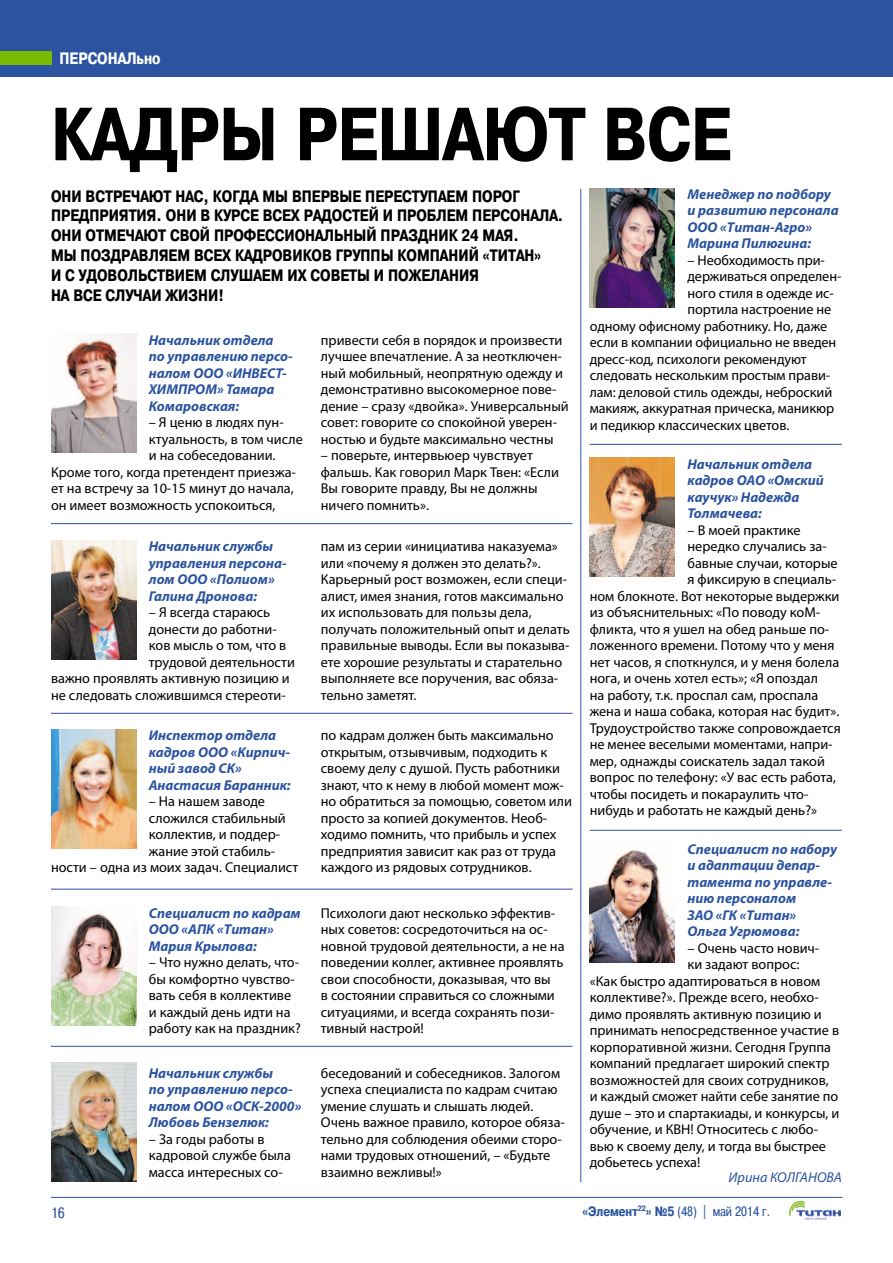
<style>
.page{position:relative;width:893px;height:1263px;background:#fff}
.page>*{position:absolute;margin:0;border:0;box-sizing:border-box;transform-origin:0 0}
.t1{font:700 75px "Pragmatica Condensed Cyr";color:#000}
.t2{font:700 16.5px/19.8px "Pragmatica Condensed Cyr";color:#000}
.t3{font:700 16.5px "Pragmatica Condensed Cyr";color:#fff}
.t4{font:15px "Pragmatica Condensed Cyr";color:#2b539f}
.t5{font:14.25px/16.5px "Myriad Pro";color:#000}
.t6{font:italic 700 14.25px/16.5px "Myriad Pro";color:#2b539f}
.t7{font:italic 14.25px "Myriad Pro";color:#2b539f}
.t8{font:13.5px "Pragmatica Condensed Cyr";color:#2b539f}
.s1{font-weight:700}
</style>
<div class="page">
<div style="left:0;top:0;width:893px;height:77px;background:#2b539f"></div>
<div style="left:0;top:51px;width:51px;height:13px;background:#78bb00"></div>
<hr style="left:51px;top:1197px;width:791px;height:1px;background:#2b539f">
<img style="left:790px;top:1201px;width:51px;height:18px">
<hr style="left:51px;top:523px;width:522px;height:1px;background:#2b539f">
<hr style="left:51px;top:713px;width:522px;height:1px;background:#2b539f">
<hr style="left:51px;top:889px;width:522px;height:1px;background:#2b539f">
<hr style="left:51px;top:1046px;width:522px;height:1px;background:#2b539f">
<hr style="left:590px;top:830px;width:252px;height:1px;background:#2b539f">
<hr style="left:590px;top:444px;width:252px;height:1px;background:#2b539f">
<hr style="left:580px;top:189px;width:1px;height:993px;background:#2b539f">
<img style="left:51px;top:729px;width:85px;height:119px">
<img style="left:590px;top:458px;width:85px;height:119px">
<img style="left:590px;top:189px;width:85px;height:119px">
<img style="left:590px;top:848px;width:85px;height:114px">
<img style="left:51px;top:1062px;width:85px;height:119px">
<img style="left:51px;top:907px;width:85px;height:119px">
<img style="left:51px;top:540px;width:85px;height:120px">
<img style="left:51px;top:334px;width:85px;height:119px">
<p class="t3" style="left:60px;top:49px;width:103px">персонально</p>
<h1 class="t1" style="left:51px;top:92px;width:676px">Кадры решают все</h1>
<p class="t2" style="left:51px;top:186px;width:514px">Они встречают нас, когда мы впервые переступаем порог предприятия. Они в курсе всех радостей и проблем персонала.<br>Они отмечают свой профессиональный праздник 24 мая.<br>Мы поздравляем всех кадровиков Группы компаний «Титан»<br>и с удовольствием слушаем их советы и пожелания<br>на все случаи жизни!</p>
<p class="t6" style="left:687px;top:185px;width:153px">Менеджер по подбору и развитию персонала<br>ООО «Титан-Агро»<br>Марина Пилюгина:</p>
<p class="t5" style="left:687px;top:252px;width:139px">– Необходимость при-</p>
<p class="t5" style="left:687px;top:268px;width:155px">держиваться определен-</p>
<p class="t5" style="left:687px;top:285px;width:148px">ного стиля в одежде ис-</p>
<p class="t5" style="left:687px;top:301px;width:145px">портила настроение не</p>
<p class="t5" style="left:590px;top:318px;width:239px">одному офисному работнику. Но, даже</p>
<p class="t5" style="left:590px;top:334px;width:248px">если в компании официально не введен</p>
<p class="t5" style="left:590px;top:351px;width:219px">дресс-код, психологи рекомендуют</p>
<p class="t5" style="left:590px;top:367px;width:242px">следовать нескольким простым прави-</p>
<p class="t5" style="left:590px;top:384px;width:244px">лам: деловой стиль одежды, неброский</p>
<p class="t5" style="left:590px;top:400px;width:246px">макияж, аккуратная прическа, маникюр</p>
<p class="t5" style="left:590px;top:417px;width:201px">и педикюр классических цветов.</p>
<p class="t5" style="left:321px;top:331px;width:249px">привести себя в порядок и произвести лучшее впечатление. А за неотключен&shy;ный мобильный, неопрятную одежду и демонстративно высокомерное пове&shy;дение – сразу «двойка». Универсальный совет: говорите со спокойной уверен&shy;ностью и будьте максимально честны</p>
<p class="t5" style="left:321px;top:447px;width:240px">– поверьте, интервьюер чувствует фальшь. Как говорил Марк Твен: «Если<br>Вы говорите правду, Вы не должны ничего помнить».</p>
<p class="t6" style="left:149px;top:331px;width:145px">Начальник отдела по управлению персо&shy;налом ООО «ИНВЕСТ-<br>ХИМПРОМ» Тамара<br>Комаровская:</p>
<p class="t5" style="left:149px;top:414px;width:136px">– Я ценю в людях пун-</p>
<p class="t5" style="left:149px;top:430px;width:155px">ктуальность, в том числе</p>
<p class="t5" style="left:149px;top:447px;width:128px">и на собеседовании.</p>
<p class="t5" style="left:51px;top:463px;width:246px">Кроме того, когда претендент приезжа-</p>
<p class="t5" style="left:51px;top:480px;width:244px">ет на встречу за 10-15 минут до начала,</p>
<p class="t5" style="left:51px;top:496px;width:226px">он имеет возможность успокоиться,</p>
<p class="t6" style="left:687px;top:455px;width:138px">Начальник отдела кадров ОАО «Омский каучук» Надежда<br>Толмачева:</p>
<p class="t5" style="left:687px;top:521px;width:115px">– В моей практике</p>
<p class="t5" style="left:687px;top:538px;width:141px">нередко случались за-</p>
<p class="t5" style="left:687px;top:554px;width:152px">бавные случаи, которые</p>
<p class="t5" style="left:687px;top:571px;width:150px">я фиксирую в специаль-</p>
<p class="t5" style="left:590px;top:587px;width:251px">ном блокноте. Вот некоторые выдержки</p>
<p class="t5" style="left:590px;top:604px;width:232px">из объяснительных: «По поводу коМ-</p>
<p class="t5" style="left:590px;top:621px;width:241px">фликта, что я ушел на обед раньше по-</p>
<p class="t5" style="left:590px;top:637px;width:246px">ложенного времени. Потому что у меня</p>
<p class="t5" style="left:590px;top:654px;width:251px">нет часов, я споткнулся, и у меня болела</p>
<p class="t5" style="left:590px;top:670px;width:230px">нога, и очень хотел есть»; «Я опоздал</p>
<p class="t5" style="left:590px;top:687px;width:230px">на работу, т.к. проспал сам, проспала</p>
<p class="t5" style="left:590px;top:703px;width:251px">жена и наша собака, которая нас будит».</p>
<p class="t5" style="left:590px;top:720px;width:253px">Трудоустройство также сопровождается</p>
<p class="t5" style="left:590px;top:736px;width:244px">не менее веселыми моментами, напри-</p>
<p class="t5" style="left:590px;top:753px;width:237px">мер, однажды соискатель задал такой</p>
<p class="t5" style="left:590px;top:769px;width:248px">вопрос по телефону: «У вас есть работа,</p>
<p class="t5" style="left:590px;top:786px;width:220px">чтобы посидеть и покараулить что-</p>
<p class="t5" style="left:590px;top:802px;width:229px">нибудь и работать не каждый день?»</p>
<p class="t6" style="left:149px;top:538px;width:139px">Начальник службы управления персона&shy;лом ООО «Полиом»<br>Галина Дронова:</p>
<p class="t5" style="left:149px;top:604px;width:123px">– Я всегда стараюсь</p>
<p class="t5" style="left:149px;top:621px;width:129px">донести до работни-</p>
<p class="t5" style="left:149px;top:637px;width:139px">ков мысль о том, что в</p>
<p class="t5" style="left:149px;top:654px;width:148px">трудовой деятельности</p>
<p class="t5" style="left:51px;top:670px;width:240px">важно проявлять активную позицию и</p>
<p class="t5" style="left:51px;top:687px;width:236px">не следовать сложившимся стереоти-</p>
<p class="t5" style="left:321px;top:538px;width:250px">пам из серии «инициатива наказуема» или «почему я должен это делать?».<br>Карьерный рост возможен, если специ&shy;алист, имея знания, готов максимально их использовать для пользы дела, получать положительный опыт и делать правильные выводы. Если вы показыва&shy;ете хорошие результаты и старательно выполняете все поручения, вас обяза&shy;тельно заметят.</p>
<p class="t5" style="left:321px;top:727px;width:253px">по кадрам должен быть максимально открытым, отзывчивым, подходить к своему делу с душой. Пусть работники знают, что к нему в любой момент мож&shy;но обратиться за помощью, советом или просто за копией документов. Необ&shy;ходимо помнить, что прибыль и успех предприятия зависит как раз от труда каждого из рядовых сотрудников.</p>
<p class="t6" style="left:149px;top:726px;width:143px">Инспектор отдела кадров ООО «Кирпич&shy;ный завод СК»<br>Анастасия Баранник:</p>
<p class="t5" style="left:149px;top:793px;width:118px">– На нашем заводе</p>
<p class="t5" style="left:149px;top:809px;width:138px">сложился стабильный</p>
<p class="t5" style="left:149px;top:826px;width:133px">коллектив, и поддер-</p>
<p class="t5" style="left:149px;top:842px;width:127px">жание этой стабиль-</p>
<p class="t5" style="left:51px;top:859px;width:249px">ности – одна из моих задач. Специалист</p>
<p class="t6" style="left:687px;top:840px;width:151px">Специалист по набору и адаптации депар&shy;тамента по управле&shy;нию персоналом<br>ЗАО «ГК «Титан»<br>Ольга Угрюмова:</p>
<p class="t5" style="left:687px;top:939px;width:133px">– Очень часто нович-</p>
<p class="t5" style="left:687px;top:956px;width:113px">ки задают вопрос:</p>
<p class="t5" style="left:590px;top:972px;width:232px">«Как быстро адаптироваться в новом</p>
<p class="t5" style="left:590px;top:989px;width:231px">коллективе?». Прежде всего, необхо-</p>
<p class="t5" style="left:590px;top:1005px;width:233px">димо проявлять активную позицию и</p>
<p class="t5" style="left:590px;top:1022px;width:251px">принимать непосредственное участие в</p>
<p class="t5" style="left:590px;top:1038px;width:243px">корпоративной жизни. Сегодня Группа</p>
<p class="t5" style="left:590px;top:1055px;width:241px">компаний предлагает широкий спектр</p>
<p class="t5" style="left:590px;top:1071px;width:241px">возможностей для своих сотрудников,</p>
<p class="t5" style="left:590px;top:1088px;width:250px">и каждый сможет найти себе занятие по</p>
<p class="t5" style="left:590px;top:1104px;width:251px">душе – это и спартакиады, и конкурсы, и</p>
<p class="t5" style="left:590px;top:1121px;width:230px">обучение, и КВН! Относитесь с любо-</p>
<p class="t5" style="left:590px;top:1137px;width:238px">вью к своему делу, и тогда вы быстрее</p>
<p class="t5" style="left:590px;top:1154px;width:112px">добьетесь успеха!</p>
<p class="t6" style="left:149px;top:904px;width:153px">Специалист по кадрам<br>ООО «АПК «Титан»<br>Мария Крылова:</p>
<p class="t5" style="left:149px;top:954px;width:154px">– Что нужно делать, что&shy;бы комфортно чувство&shy;вать себя в коллективе и каждый день идти на работу как на праздник?</p>
<p class="t5" style="left:321px;top:904px;width:245px">Психологи дают несколько эффектив&shy;ных советов: сосредоточиться на ос&shy;новной трудовой деятельности, а не на поведении коллег, активнее проявлять свои способности, доказывая, что вы<br>в состоянии справиться со сложными ситуациями, и всегда сохранять пози&shy;тивный настрой!</p>
<p class="t5" style="left:321px;top:1064px;width:246px">беседований и собеседников. Залогом успеха специалиста по кадрам считаю умение слушать и слышать людей.<br>Очень важное правило, которое обяза&shy;тельно для соблюдения обеими сторо&shy;нами трудовых отношений, – «Будьте взаимно вежливы!»</p>
<p class="t6" style="left:149px;top:1064px;width:154px">Начальник службы<br>по управлению персо&shy;налом ООО «ОСК-2000»<br>Любовь Бензелюк:</p>
<p class="t5" style="left:149px;top:1130px;width:144px">– За годы работы в кадровой службе была масса интересных со-</p>
<p class="t7" style="left:729px;top:1169px;width:115px">Ирина КОЛГАНОВА</p>
<p class="t4" style="left:51px;top:1204px;width:15px">16</p>
<p class="t8" style="left:582px;top:1203px;width:189px"><span class="s1">«Элемент</span><sup>22</sup><span class="s1">» №5</span> (48) | май 2014 г.</p>
</div>
